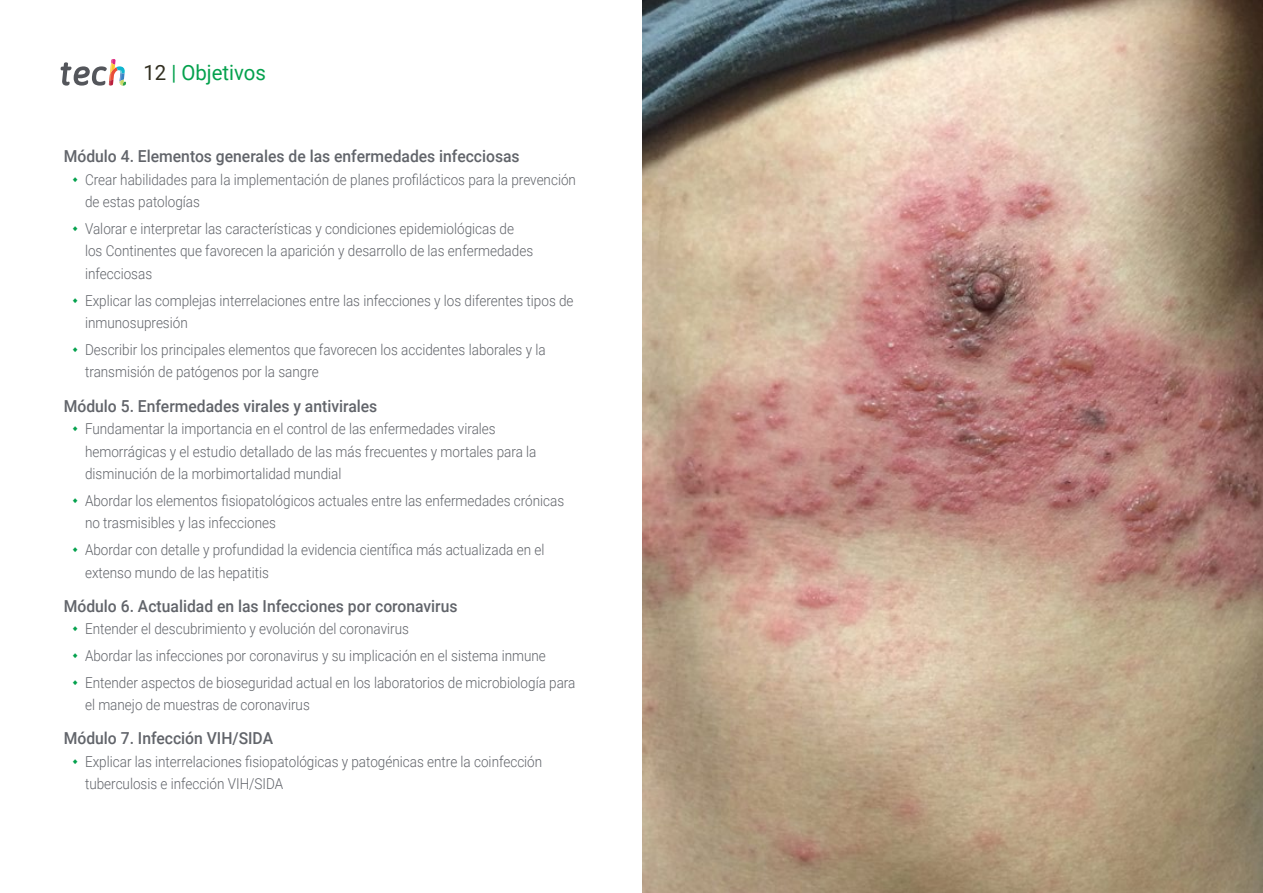
<style>
.page{position:relative;width:1263px;height:893px;background:#fff}
.page>*{position:absolute;margin:0;border:0;box-sizing:border-box;transform-origin:0 0}
.t1{font:21px "Roboto";color:#04a14d}
.t2{font:500 16.5px "Roboto";color:#61646a;scale:.95 1}
.t3{font:300 15px/22.5px "Roboto";color:#61646a;scale:.9 1}
.s1{color:#312e20}
</style>
<div class="page">
<svg style="left:61px;top:59px;width:65px;height:27px"></svg>
<img style="left:642px;top:0;width:621px;height:893px">
<h1 class="t1" style="left:144px;top:57px;width:124px"><span class="s1">12</span> | Objetivos</h1>
<p class="t2" style="left:64px;top:145px;width:481px">Módulo 4. Elementos generales de las enfermedades infecciosas</p>
<p class="t3" style="left:85px;top:167px;width:547px">Crear habilidades para la implementación de planes profilácticos para la prevención de estas patologías</p>
<p class="t3" style="left:85px;top:217px;width:499px">Valorar e interpretar las características y condiciones epidemiológicas de los Continentes que favorecen la aparición y desarrollo de las enfermedades infecciosas</p>
<p class="t3" style="left:85px;top:288px;width:544px">Explicar las complejas interrelaciones entre las infecciones y los diferentes tipos de inmunosupresión</p>
<p class="t3" style="left:85px;top:338px;width:513px">Describir los principales elementos que favorecen los accidentes laborales y la transmisión de patógenos por la sangre</p>
<p class="t2" style="left:64px;top:394px;width:332px">Módulo 5. Enfermedades virales y antivirales</p>
<p class="t3" style="left:85px;top:417px;width:503px">Fundamentar la importancia en el control de las enfermedades virales hemorrágicas y el estudio detallado de las más frecuentes y mortales para la disminución de la morbimortalidad mundial</p>
<p class="t3" style="left:85px;top:489px;width:534px">Abordar los elementos fisiopatológicos actuales entre las enfermedades crónicas no trasmisibles y las infecciones</p>
<p class="t3" style="left:85px;top:538px;width:512px">Abordar con detalle y profundidad la evidencia científica más actualizada en el extenso mundo de las hepatitis</p>
<p class="t2" style="left:64px;top:594px;width:416px">Módulo 6. Actualidad en las Infecciones por coronavirus</p>
<p class="t3" style="left:85px;top:615px;width:546px;line-height:26.7px">Entender el descubrimiento y evolución del coronavirus<br>Abordar las infecciones por coronavirus y su implicación en el sistema inmune<br>Entender aspectos de bioseguridad actual en los laboratorios de microbiología para</p>
<p class="t3" style="left:85px;top:693px;width:251px">el manejo de muestras de coronavirus</p>
<p class="t2" style="left:64px;top:727px;width:222px">Módulo 7. Infección VIH/SIDA</p>
<p class="t3" style="left:85px;top:750px;width:509px">Explicar las interrelaciones fisiopatológicas y patogénicas entre la coinfección tuberculosis e infección VIH/SIDA</p>
</div>
